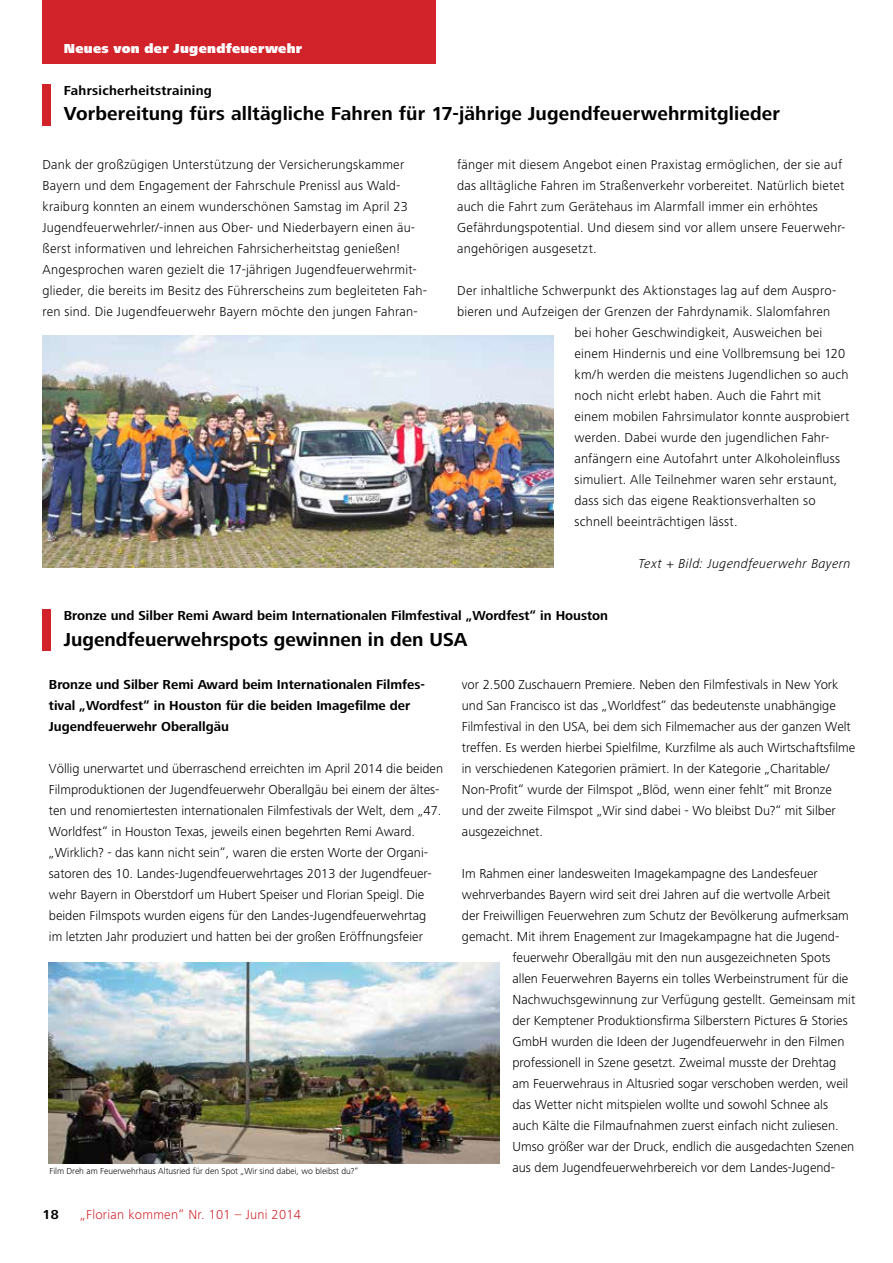
<style>
.page{position:relative;width:893px;height:1263px;background:#fff}
.page>*{position:absolute;margin:0;border:0;box-sizing:border-box;transform-origin:0 0}
.t1{font:700 19.5px "Frutiger Next LT";letter-spacing:.005em;color:#000}
.t2{font:300 13.5px/21px "Frutiger Next LT";color:#000}
.t3{font:700 13.5px/21px "Frutiger Next LT";color:#000}
.t4{font:italic 300 13.5px "Frutiger Next LT";letter-spacing:.02em;color:#000}
.t5{font:300 13.5px "Frutiger Next LT";letter-spacing:.02em;color:#d2232a}
.t6{font:900 13.5px "Frutiger Next LT";letter-spacing:.02em;color:#fff}
.t7{font:700 13.5px "Frutiger Next LT";letter-spacing:.02em;color:#000}
.t8{font:300 9px "Frutiger Next LT";color:#000}
</style>
<div class="page">
<div style="left:43px;top:0;width:393px;height:64px;background:#d2232a"></div>
<div style="left:43px;top:610px;width:8px;height:41px;background:#d2232a"></div>
<img style="left:43px;top:336px;width:510px;height:232px">
<div style="left:43px;top:85px;width:8px;height:41px;background:#d2232a"></div>
<img style="left:49px;top:962px;width:451px;height:202px">
<p class="t6" style="left:64px;top:41px;width:240px">Neues von der Jugendfeuerwehr</p>
<p class="t7" style="left:64px;top:83px;width:150px">Fahrsicherheitstraining</p>
<h1 class="t1" style="left:64px;top:103px;width:718px">Vorbereitung fürs alltägliche Fahren für 17-jährige Jugendfeuerwehrmitglieder</h1>
<p class="t2" style="left:43px;top:154px;width:386px">Dank der großzügigen Unterstützung der Versicherungskammer Bayern und dem Engagement der Fahrschule Prenissl aus Wald&shy;kraiburg konnten an einem wunderschönen Samstag im April 23<br>Jugendfeuerwehrler/-innen aus Ober- und Niederbayern einen äu&shy;ßerst informativen und lehreichen Fahrsicherheitstag genießen!<br>Angesprochen waren gezielt die 17-jährigen Jugendfeuerwehrmit&shy;glieder, die bereits im Besitz des Führerscheins zum begleiteten Fah&shy;ren sind. Die Jugendfeuerwehr Bayern möchte den jungen Fahran-</p>
<p class="t2" style="left:457px;top:154px;width:390px">fänger mit diesem Angebot einen Praxistag ermöglichen, der sie auf das alltägliche Fahren im Straßenverkehr vorbereitet. Natürlich bietet auch die Fahrt zum Gerätehaus im Alarmfall immer ein erhöhtes Gefährdungspotential. Und diesem sind vor allem unsere Feuerwehr&shy;angehörigen ausgesetzt.</p>
<p class="t2" style="left:457px;top:280px;width:381px">Der inhaltliche Schwerpunkt des Aktionstages lag auf dem Auspro-</p>
<p class="t2" style="left:457px;top:301px;width:375px">bieren und Aufzeigen der Grenzen der Fahrdynamik. Slalomfahren</p>
<p class="t2" style="left:574px;top:322px;width:249px">bei hoher Geschwindigkeit, Ausweichen bei</p>
<p class="t2" style="left:574px;top:343px;width:272px">einem Hindernis und eine Vollbremsung bei 120</p>
<p class="t2" style="left:574px;top:364px;width:276px">km/h werden die meistens Jugendlichen so auch</p>
<p class="t2" style="left:574px;top:385px;width:248px">noch nicht erlebt haben. Auch die Fahrt mit</p>
<p class="t2" style="left:574px;top:406px;width:276px">einem mobilen Fahrsimulator konnte ausprobiert</p>
<p class="t2" style="left:574px;top:427px;width:256px">werden. Dabei wurde den jugendlichen Fahr-</p>
<p class="t2" style="left:574px;top:448px;width:267px">anfängern eine Autofahrt unter Alkoholeinfluss</p>
<p class="t2" style="left:574px;top:469px;width:264px">simuliert. Alle Teilnehmer waren sehr erstaunt,</p>
<p class="t2" style="left:574px;top:490px;width:243px">dass sich das eigene Reaktionsverhalten so</p>
<p class="t2" style="left:574px;top:511px;width:165px">schnell beeinträchtigen lässt.</p>
<p class="t4" style="left:639px;top:556px;width:213px">Text + Bild: Jugendfeuerwehr Bayern</p>
<p class="t3" style="left:64px;top:605px;width:546px">Bronze und Silber Remi Award beim Internationalen Filmfestival „Wordfest“ in Houston</p>
<h1 class="t1" style="left:64px;top:628px;width:405px">Jugendfeuerwehrspots gewinnen in den USA</h1>
<p class="t3" style="left:49px;top:674px;width:377px">Bronze und Silber Remi Award beim Internationalen Filmfes&shy;tival „Wordfest“ in Houston für die beiden Imagefilme der<br>Jugendfeuerwehr Oberallgäu</p>
<p class="t2" style="left:49px;top:758px;width:396px">Völlig unerwartet und überraschend erreichten im April 2014 die beiden Filmproduktionen der Jugendfeuerwehr Oberallgäu bei einem der ältes&shy;ten und renomiertesten internationalen Filmfestivals der Welt, dem „47.<br>Worldfest“ in Houston Texas, jeweils einen begehrten Remi Award. „Wirklich? - das kann nicht sein“, waren die ersten Worte der Organi&shy;satoren des 10. Landes-Jugendfeuerwehrtages 2013 der Jugendfeuer&shy;wehr Bayern in Oberstdorf um Hubert Speiser und Florian Speigl. Die beiden Filmspots wurden eigens für den Landes-Jugendfeuerwehrtag<br>im letzten Jahr produziert und hatten bei der großen Eröffnungsfeier</p>
<p class="t8" style="left:49px;top:1166px;width:310px">Film Dreh am Feuerwehrhaus Altusried für den Spot „Wir sind dabei, wo bleibst du?“</p>
<p class="t3" style="left:43px;top:1204px;width:18px">18</p>
<p class="t5" style="left:80px;top:1207px;width:222px">„Florian kommen“ Nr. 101 – Juni 2014</p>
<p class="t2" style="left:462px;top:674px;width:395px">vor 2.500 Zuschauern Premiere. Neben den Filmfestivals in New York und San Francisco ist das „Worldfest“ das bedeutenste unabhängige Filmfestival in den USA, bei dem sich Filmemacher aus der ganzen Welt treffen. Es werden hierbei Spielfilme, Kurzfilme als auch Wirtschaftsfilme in verschiedenen Kategorien prämiert. In der Kategorie „Charitable/ Non-Profit“ wurde der Filmspot „Blöd, wenn einer fehlt“ mit Bronze und der zweite Filmspot „Wir sind dabei - Wo bleibst Du?“ mit Silber ausgezeichnet.</p>
<p class="t2" style="left:462px;top:863px;width:357px">Im Rahmen einer landesweiten Imagekampagne des Landesfeuer</p>
<p class="t2" style="left:462px;top:884px;width:370px">wehrverbandes Bayern wird seit drei Jahren auf die wertvolle Arbeit</p>
<p class="t2" style="left:462px;top:905px;width:389px">der Freiwilligen Feuerwehren zum Schutz der Bevölkerung aufmerksam</p>
<p class="t2" style="left:462px;top:926px;width:379px">gemacht. Mit ihrem Enagement zur Imagekampagne hat die Jugend-</p>
<p class="t2" style="left:512px;top:947px;width:320px">feuerwehr Oberallgäu mit den nun ausgezeichneten Spots</p>
<p class="t2" style="left:512px;top:968px;width:337px">allen Feuerwehren Bayerns ein tolles Werbeinstrument für die</p>
<p class="t2" style="left:512px;top:989px;width:344px">Nachwuchsgewinnung zur Verfügung gestellt. Gemeinsam mit</p>
<p class="t2" style="left:512px;top:1010px;width:337px">der Kemptener Produktionsfirma Silberstern Pictures &amp; Stories</p>
<p class="t2" style="left:512px;top:1031px;width:333px">GmbH wurden die Ideen der Jugendfeuerwehr in den Filmen</p>
<p class="t2" style="left:512px;top:1052px;width:325px">professionell in Szene gesetzt. Zweimal musste der Drehtag</p>
<p class="t2" style="left:512px;top:1073px;width:337px">am Feuerwehraus in Altusried sogar verschoben werden, weil</p>
<p class="t2" style="left:512px;top:1094px;width:317px">das Wetter nicht mitspielen wollte und sowohl Schnee als</p>
<p class="t2" style="left:512px;top:1115px;width:328px">auch Kälte die Filmaufnahmen zuerst einfach nicht zuliesen.</p>
<p class="t2" style="left:512px;top:1136px;width:343px">Umso größer war der Druck, endlich die ausgedachten Szenen</p>
<p class="t2" style="left:512px;top:1157px;width:324px">aus dem Jugendfeuerwehrbereich vor dem Landes-Jugend-</p>
</div>
